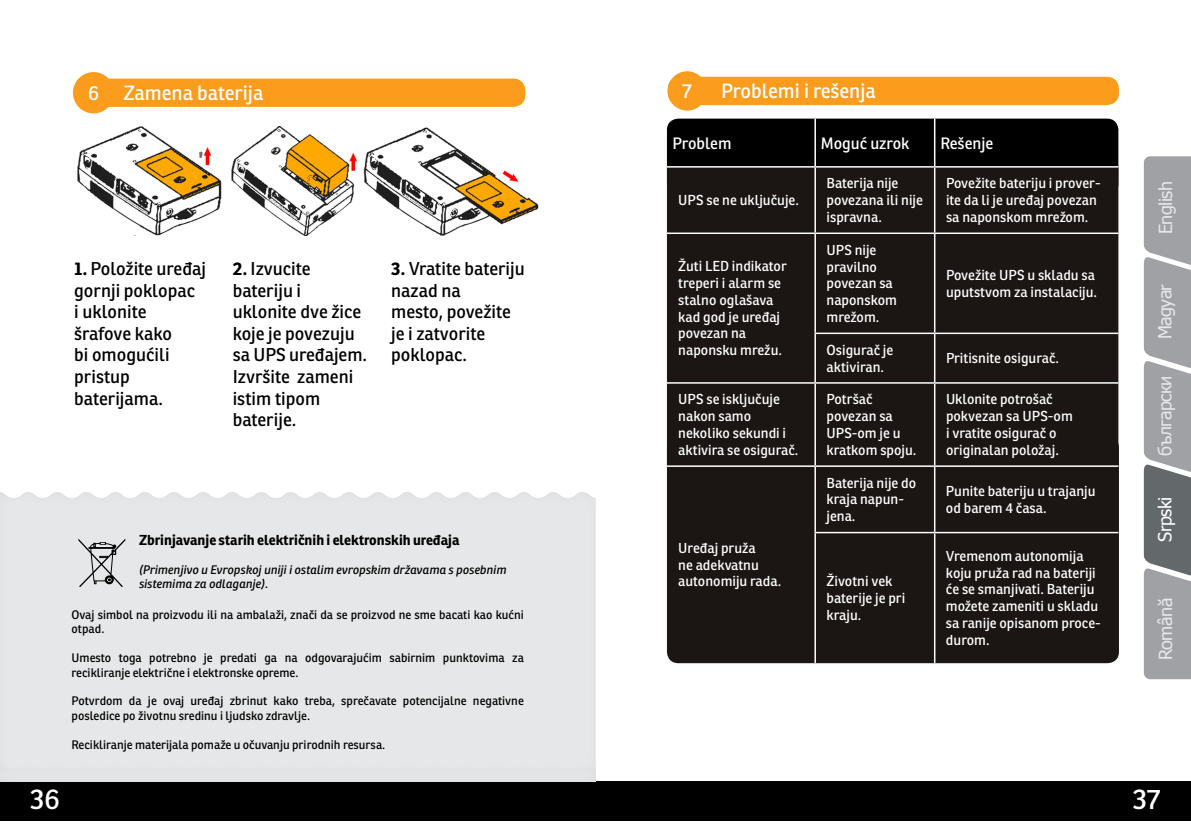
<style>
.page{position:relative;width:1191px;height:840px;background:#fff}
.page>*{position:absolute;margin:0;border:0;box-sizing:border-box;transform-origin:0 0}
.t1{font:28px "Ronnia";color:#fff}
.t2{font:20px "Ronnia";color:#fff}
.t3{font:18px/21.6px "Ronnia";color:#000}
.t4{font:18px "Tahoma";letter-spacing:-.03em;color:#e6e7e8}
.t5{font:18px "Tahoma";letter-spacing:-.03em;color:#fff}
.t6{font:16px "Ronnia";color:#fff}
.t7{font:14px/16.8px "Ronnia";color:#fff}
.t8{font:700 14px "Ronnia";color:#000}
.t9{font:12px/14.4px "Ronnia";color:#000}
.t10{font:italic 12px/14.4px "Ronnia";color:#000}
.s1{font-weight:700}
</style>
<div class="page">
<div style="left:0;top:781px;width:1191px;height:39px;background:#000"></div>
<svg style="left:1143px;top:156px;width:48px;height:522px;background:#a3a5a7"></svg>
<img style="left:77px;top:126px;width:462px;height:109px">
<div style="left:0;top:479px;width:613px;height:300px;background:#000;opacity:.05"></div>
<svg style="left:72px;top:72px;width:454px;height:42px"></svg>
<div style="left:0;top:751px;width:611px;height:30px;background:#e5e6e7"></div>
<svg style="left:667px;top:71px;width:40px;height:39px"></svg>
<div style="left:669px;top:78px;width:449px;height:26px;background:#fb9c1d;border-radius:11px"></div>
<div style="left:668px;top:77px;width:451px;height:28px;border:2px solid #fb9c1d;border-radius:11px"></div>
<div style="left:667px;top:118px;width:451px;height:77px;background:#000;border-radius:11px"></div>
<div style="left:667px;top:435px;width:452px;height:227px;background:#1b1513;border-radius:11px"></div>
<div style="left:667px;top:167px;width:451px;height:298px;background:#1b1513"></div>
<hr style="left:814px;top:118px;width:2px;height:48px;background:#fff">
<hr style="left:934px;top:118px;width:1px;height:48px;background:#fff">
<hr style="left:667px;top:166px;width:148px;height:1px;background:#fff">
<hr style="left:815px;top:166px;width:119px;height:1px;background:#fff">
<hr style="left:934px;top:166px;width:184px;height:1px;background:#fff">
<hr style="left:814px;top:167px;width:2px;height:65px;background:#fff">
<hr style="left:934px;top:167px;width:1px;height:65px;background:#fff">
<hr style="left:667px;top:232px;width:148px;height:2px;background:#fff">
<hr style="left:815px;top:232px;width:119px;height:2px;background:#fff">
<hr style="left:814px;top:234px;width:2px;height:98px;background:#fff">
<hr style="left:934px;top:232px;width:184px;height:2px;background:#fff">
<hr style="left:934px;top:234px;width:1px;height:98px;background:#fff">
<hr style="left:814px;top:332px;width:120px;height:2px;background:#fff">
<hr style="left:814px;top:334px;width:2px;height:48px;background:#fff">
<hr style="left:934px;top:332px;width:184px;height:2px;background:#fff">
<hr style="left:934px;top:334px;width:1px;height:48px;background:#fff">
<hr style="left:667px;top:382px;width:148px;height:1px;background:#fff">
<hr style="left:815px;top:382px;width:119px;height:1px;background:#fff">
<hr style="left:814px;top:383px;width:2px;height:82px;background:#fff">
<hr style="left:934px;top:382px;width:184px;height:1px;background:#fff">
<hr style="left:934px;top:383px;width:1px;height:82px;background:#fff">
<hr style="left:667px;top:465px;width:148px;height:1px;background:#fff">
<hr style="left:815px;top:465px;width:119px;height:1px;background:#fff">
<hr style="left:814px;top:466px;width:2px;height:65px;background:#fff">
<hr style="left:934px;top:465px;width:184px;height:1px;background:#fff">
<hr style="left:934px;top:466px;width:1px;height:65px;background:#fff">
<hr style="left:814px;top:531px;width:120px;height:2px;background:#fff">
<hr style="left:814px;top:533px;width:2px;height:129px;background:#fff">
<hr style="left:934px;top:531px;width:184px;height:2px;background:#fff">
<hr style="left:934px;top:533px;width:1px;height:129px;background:#fff">
<svg style="left:78px;top:538px;width:47px;height:49px;background:#bcbdbe"></svg>
<h2 class="t2" style="left:88px;top:80px;width:177px">6 Zamena baterija</h2>
<h2 class="t2" style="left:682px;top:78px;width:11px">7</h2>
<h2 class="t2" style="left:721px;top:78px;width:156px">Problemi i rešenja</h2>
<p class="t6" style="left:672px;top:133px;width:60px">Problem</p>
<p class="t6" style="left:821px;top:133px;width:90px">Moguć uzrok</p>
<p class="t6" style="left:940px;top:133px;width:54px">Rešenje</p>
<p class="t3" style="left:74px;top:257px;width:133px"><span class="s1">1.</span> Položite uređaj gornji poklopac<br>i uklonite šrafove kako<br>bi omogućili pristup baterijama.</p>
<p class="t3" style="left:233px;top:257px;width:136px"><span class="s1">2.</span> Izvucite bateriju i uklonite dve žice koje je povezuju sa UPS uređajem.<br>Izvršite zameni istim tipom baterije.</p>
<p class="t3" style="left:391px;top:257px;width:135px"><span class="s1">3.</span> Vratite bateriju nazad na<br>mesto, povežite je i zatvorite poklopac.</p>
<p class="t8" style="left:139px;top:531px;width:322px">Zbrinjavanje starih električnih i elektronskih uređaja</p>
<p class="t10" style="left:139px;top:562px;width:369px">(Primenjivo u Evropskoj uniji i ostalim evropskim državama s posebnim sistemima za odlaganje).</p>
<p class="t9" style="left:72px;top:607px;width:454px">Ovaj simbol na proizvodu ili na ambalaži, znači da se proizvod ne sme bacati kao kućni otpad.</p>
<p class="t9" style="left:72px;top:650px;width:454px">Umesto toga potrebno je predati ga na odgovarajućim sabirnim punktovima za recikliranje električne i elektronske opreme.</p>
<p class="t9" style="left:72px;top:693px;width:454px">Potvrdom da je ovaj uređaj zbrinut kako treba, sprečavate potencijalne negativne posledice po životnu sredinu i ljudsko zdravlje.</p>
<p class="t9" style="left:72px;top:736px;width:315px">Recikliranje materijala pomaže u očuvanju prirodnih resursa.</p>
<p class="t7" style="left:678px;top:191px;width:122px">UPS se ne uključuje.</p>
<p class="t7" style="left:678px;top:257px;width:110px">Žuti LED indikator treperi i alarm se stalno oglašava kad god je uređaj povezan na naponsku mrežu.</p>
<p class="t7" style="left:826px;top:175px;width:98px">Baterija nije povezana ili nije ispravna.</p>
<p class="t7" style="left:946px;top:175px;width:156px">Povežite bateriju i prover&shy;ite da li je uređaj povezan sa naponskom mrežom.</p>
<p class="t7" style="left:826px;top:241px;width:72px">UPS nije pravilno povezan sa naponskom mrežom.</p>
<p class="t7" style="left:946px;top:266px;width:153px">Povežite UPS u skladu sa uputstvom za instalaciju.</p>
<p class="t7" style="left:826px;top:341px;width:68px">Osigurač je aktiviran.</p>
<p class="t7" style="left:946px;top:349px;width:115px">Pritisnite osigurač.</p>
<p class="t7" style="left:678px;top:390px;width:122px">UPS se isključuje nakon samo nekoliko sekundi i aktivira se osigurač.</p>
<p class="t7" style="left:826px;top:390px;width:91px">Potršač povezan sa<br>UPS-om je u kratkom spoju.</p>
<p class="t7" style="left:946px;top:390px;width:128px">Uklonite potrošač pokvezan sa UPS-om i vratite osigurač o originalan položaj.</p>
<p class="t7" style="left:678px;top:539px;width:105px">Uređaj pruža<br>ne adekvatnu autonomiju rada.</p>
<p class="t7" style="left:826px;top:474px;width:91px">Baterija nije do kraja napun&shy;jena.</p>
<p class="t7" style="left:946px;top:482px;width:151px">Punite bateriju u trajanju od barem 4 časa.</p>
<p class="t7" style="left:826px;top:572px;width:80px">Životni vek baterije je pri kraju.</p>
<p class="t7" style="left:946px;top:547px;width:156px">Vremenom autonomija koju pruža rad na bateriji će se smanjivati. Bateriju možete zameniti u skladu sa ranije opisanom proce&shy;durom.</p>
<p class="t4" style="left:1153px;top:234px;width:55px;rotate:-90deg">English</p>
<p class="t4" style="left:1152px;top:339px;width:57px;rotate:-90deg">Magyar</p>
<p class="t4" style="left:1152px;top:455px;width:82px;rotate:-90deg">български</p>
<p class="t5" style="left:1152px;top:541px;width:46px;rotate:-90deg">Srpski</p>
<p class="t4" style="left:1153px;top:659px;width:63px;rotate:-90deg">Română</p>
<h1 class="t1" style="left:31px;top:781px;width:31px">36</h1>
<h1 class="t1" style="left:1133px;top:781px;width:29px">37</h1>
</div>
